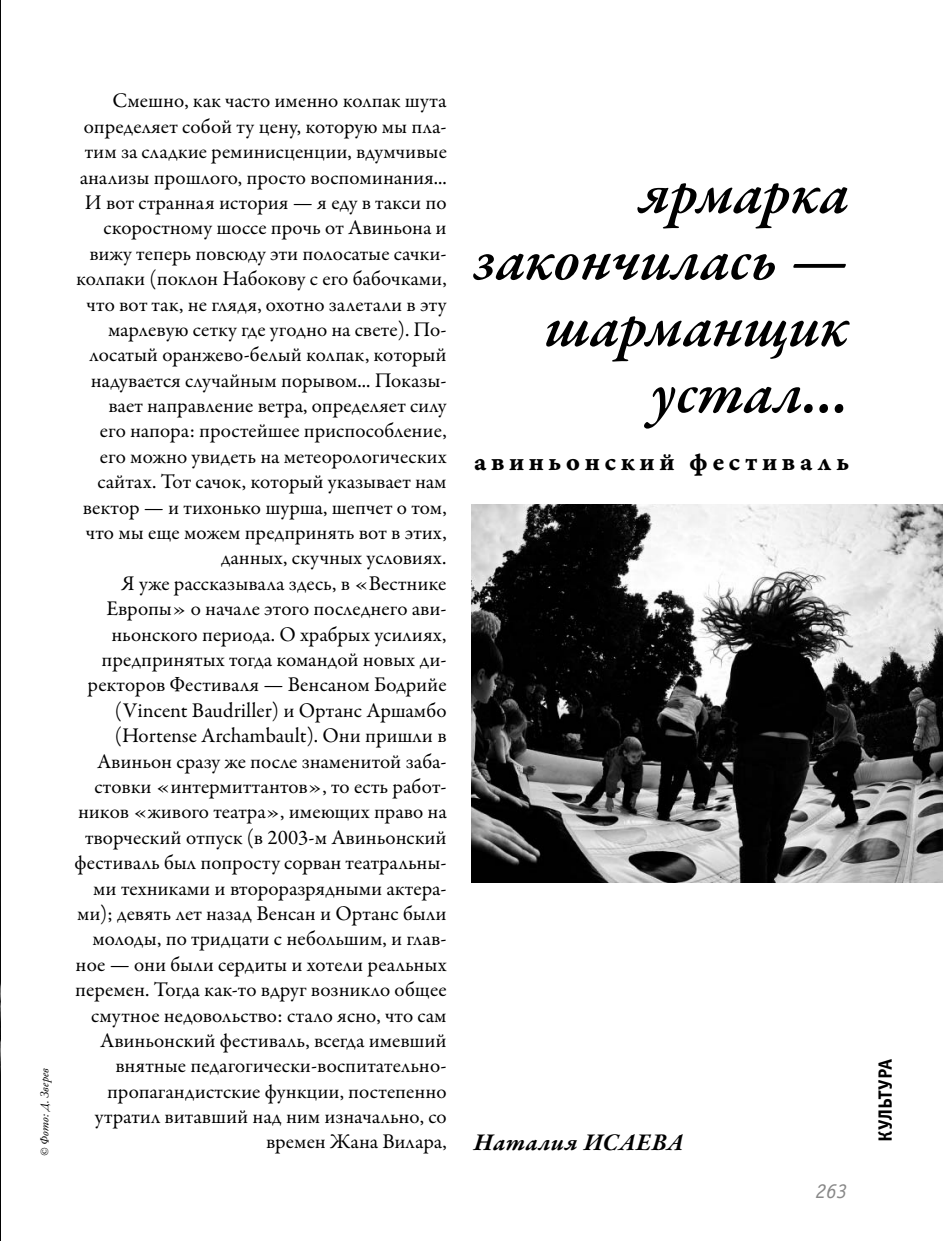
<style>
.page{position:relative;width:943px;height:1241px;background:#fff}
.page>*{position:absolute;margin:0;border:0;box-sizing:border-box;transform-origin:0 0}
.t1{font:italic 600 61.25px/66.5px "Garamond Premr Pro";letter-spacing:.005em;color:#000;text-align:right}
.t2{font:26.25px "Garamond Premr Pro Bd Capt";letter-spacing:.17em;color:#000}
.t3{font:italic 700 24.5px "Garamond Premr Pro";letter-spacing:.03em;color:#000}
.t4{font:21px/25.4px "Garamond Premr Pro";color:#000;text-align:right}
.t5{font:italic 21px "Officina Sans Book ITC";color:#888}
.t6{font:19.25px "Officina Sans Bold ITC";letter-spacing:-.025em;color:#000}
.t7{font:italic 12.25px "Garamond Premr Pro";letter-spacing:.005em;color:#000}
</style>
<div class="page">
<img style="left:0;top:0;width:1px;height:1240px">
<img style="left:471px;top:504px;width:471px;height:378px">
<p class="t7" style="left:40px;top:1155px;width:89px;rotate:-90deg">© Фото: Д. Зверев</p>
<p class="t4" style="left:74px;top:90px;width:374px">Смешно, как часто именно колпак шута определяет собой ту цену, которую мы пла&shy;тим за сладкие реминисценции, вдумчивые анализы прошлого, просто воспоминания...<br>И вот странная история — я еду в такси по скоростному шоссе прочь от Авиньона и вижу теперь повсюду эти полосатые сачки&shy;колпаки (поклон Набокову с его бабочками, что вот так, не глядя, охотно залетали в эту марлевую сетку где угодно на свете). По&shy;лосатый оранжево-белый колпак, который надувается случайным порывом... Показы&shy;вает направление ветра, определяет силу<br>его напора: простейшее приспособление, его можно увидеть на метеорологических сайтах. Тот сачок, который указывает нам вектор — и тихонько шурша, шепчет о том, что мы еще можем предпринять вот в этих, данных, скучных условиях.<br>Я уже рассказывала здесь, в «Вестнике Европы» о начале этого последнего ави&shy;ньонского периода. О храбрых усилиях, предпринятых тогда командой новых ди&shy;ректоров Фестиваля — Венсаном Бодрийе (Vincent Baudriller) и Ортанс Аршамбо (Hortense Archambault). Они пришли в Авиньон сразу же после знаменитой заба&shy;стовки «интермиттантов», то есть работ&shy;ников «живого театра», имеющих право на творческий отпуск (в 2003-м Авиньонский фестиваль был попросту сорван театральны&shy;ми техниками и второразрядными актера&shy;ми); девять лет назад Венсан и Ортанс были молоды, по тридцати с небольшим, и глав&shy;ное — они были сердиты и хотели реальных перемен. Тогда как-то вдруг возникло общее смутное недовольство: стало ясно, что сам Авиньонский фестиваль, всегда имевший внятные педагогически-воспитательно&shy;пропагандистские функции, постепенно утратил витавший над ним изначально, со времен Жана Вилара,</p>
<h1 class="t1" style="left:474px;top:158px;width:376px">ярмарка закончилась — шарманщик устал...</h1>
<p class="t2" style="left:474px;top:445px;width:377px">авиньонский фестиваль</p>
<p class="t3" style="left:474px;top:1126px;width:211px">Наталия ИСАЕВА</p>
<p class="t5" style="left:815px;top:1182px;width:33px">263</p>
<p class="t6" style="left:878px;top:1141px;width:85px;rotate:-90deg">КУЛЬТУРА</p>
</div>
